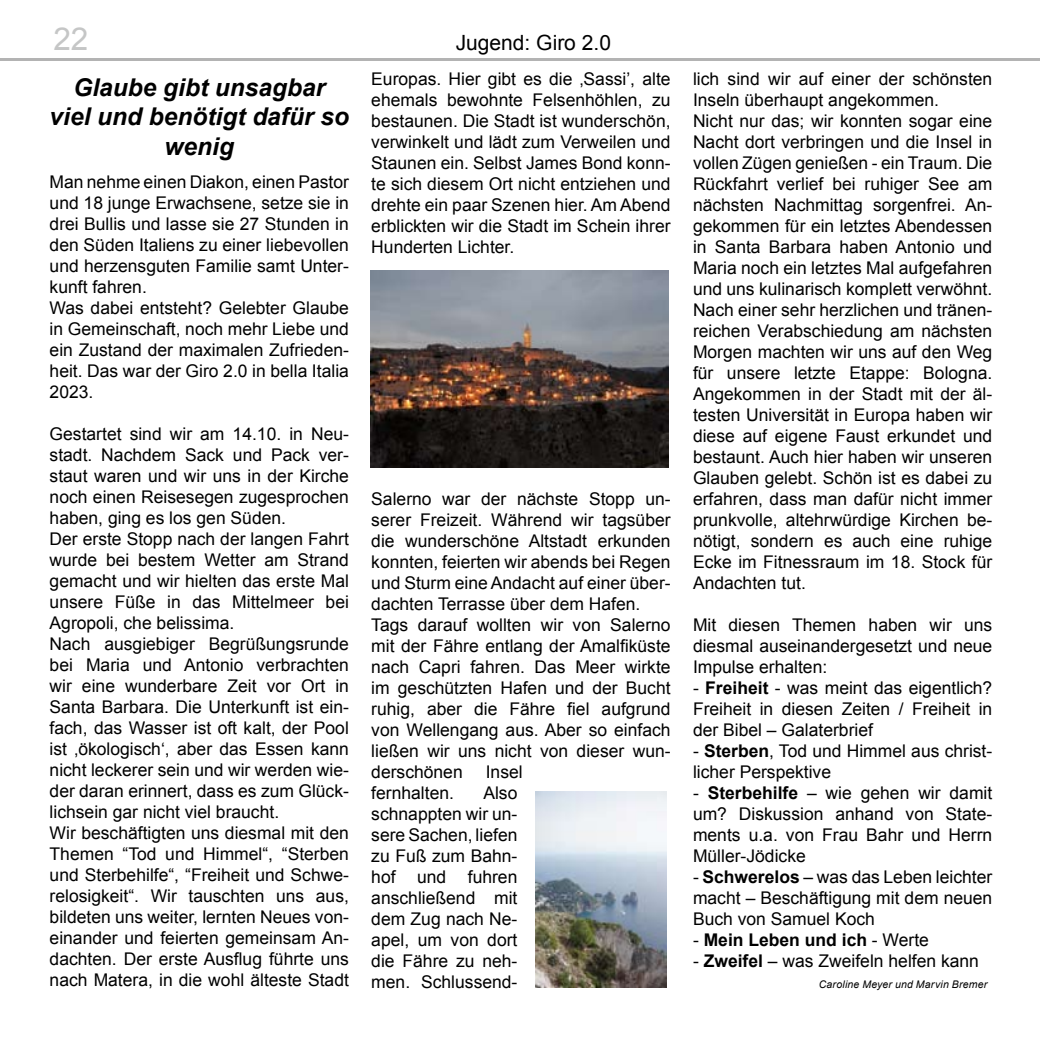
<style>
.page{position:relative;width:1042px;height:1042px;background:#fff}
.page>*{position:absolute;margin:0;border:0;box-sizing:border-box;transform-origin:0 0}
.t1{font:31.5px "Arial";color:#c5c6c6}
.t2{font:italic 700 24.5px/29.4px "Arial";color:#000;text-align:center}
.t3{font:21px "Arial";color:#000}
.t4{font:17.5px/21px "Arial";color:#000;text-align:justify}
.t5{font:700 17.5px "Arial";color:#000}
.t6{font:italic 10.5px "Arial";letter-spacing:.02em;color:#000}
.s1{font-weight:700}
.s2{font-weight:400}
</style>
<div class="page">
<hr style="left:0;top:58px;width:1039px;height:3px;background:#000">
<img style="left:535px;top:791px;width:131px;height:196px">
<img style="left:371px;top:270px;width:298px;height:197px">
<h1 class="t1" style="left:53px;top:17px;width:37px">22</h1>
<h2 class="t2" style="left:50px;top:73px;width:301px">Glaube gibt unsagbar<br>viel und benötigt dafür so wenig</h2>
<p class="t4" style="left:50px;top:171px;width:301px;text-align:left">Man nehme einen Diakon, einen Pastor und 18 junge Erwachsene, setze sie in drei Bullis und lasse sie 27 Stunden in den Süden Italiens zu einer liebevollen und herzensguten Familie samt Unter&shy;kunft fahren.<br>Was dabei entsteht? Gelebter Glaube in Gemeinschaft, noch mehr Liebe und ein Zustand der maximalen Zufrieden&shy;heit. Das war der Giro 2.0 in bella Italia<br>2023.</p>
<p class="t4" style="left:50px;top:423px;width:301px;text-align:left">Gestartet sind wir am 14.10. in Neu&shy;stadt. Nachdem Sack und Pack ver&shy;staut waren und wir uns in der Kirche noch einen Reisesegen zugesprochen haben, ging es los gen Süden.<br>Der erste Stopp nach der langen Fahrt wurde bei bestem Wetter am Strand gemacht und wir hielten das erste Mal unsere Füße in das Mittelmeer bei Agropoli, che belissima.<br>Nach ausgiebiger Begrüßungsrunde bei Maria und Antonio verbrachten wir eine wunderbare Zeit vor Ort in Santa Barbara. Die Unterkunft ist ein&shy;fach, das Wasser ist oft kalt, der Pool ist ‚ökologisch‘, aber das Essen kann nicht leckerer sein und wir werden wie&shy;der daran erinnert, dass es zum Glück&shy;lichsein gar nicht viel braucht.<br>Wir beschäftigten uns diesmal mit den Themen “Tod und Himmel“, “Sterben und Sterbehilfe“, “Freiheit und Schwe&shy;relosigkeit“. Wir tauschten uns aus, bildeten uns weiter, lernten Neues von&shy;einander und feierten gemeinsam An&shy;dachten. Der erste Ausflug führte uns nach Matera, in die wohl älteste Stadt</p>
<p class="t3" style="left:456px;top:28px;width:157px">Jugend: Giro 2.0</p>
<p class="t4" style="left:371px;top:68px;width:301px">Europas. Hier gibt es die ‚Sassi’, alte ehemals bewohnte Felsenhöhlen, zu bestaunen. Die Stadt ist wunderschön, verwinkelt und lädt zum Verweilen und Staunen ein. Selbst James Bond konn&shy;te sich diesem Ort nicht entziehen und drehte ein paar Szenen hier. Am Abend erblickten wir die Stadt im Schein ihrer Hunderten Lichter.</p>
<p class="t4" style="left:371px;top:488px;width:301px;text-align:left">Salerno war der nächste Stopp un&shy;serer Freizeit. Während wir tagsüber die wunderschöne Altstadt erkunden konnten, feierten wir abends bei Regen und Sturm eine Andacht auf einer über&shy;dachten Terrasse über dem Hafen.<br>Tags darauf wollten wir von Salerno mit der Fähre entlang der Amalfiküste nach Capri fahren. Das Meer wirkte im geschützten Hafen und der Bucht ruhig, aber die Fähre fiel aufgrund von Wellengang aus. Aber so einfach ließen wir uns nicht von dieser wun&shy;derschönen</p>
<p class="t4" style="left:486px;top:761px;width:38px">Insel</p>
<p class="t4" style="left:371px;top:782px;width:84px">fernhalten.</p>
<p class="t4" style="left:371px;top:782px;width:148px;text-indent:112px">Also schnappten wir un&shy;sere Sachen, liefen zu Fuß zum Bahn&shy;hof und fuhren anschließend mit dem Zug nach Ne&shy;apel, um von dort die Fähre zu neh&shy;men. Schlussend-</p>
<p class="t4" style="left:693px;top:68px;width:301px;text-align:left">lich sind wir auf einer der schönsten Inseln überhaupt angekommen.<br>Nicht nur das; wir konnten sogar eine Nacht dort verbringen und die Insel in vollen Zügen genießen - ein Traum. Die Rückfahrt verlief bei ruhiger See am nächsten Nachmittag sorgenfrei. An&shy;gekommen für ein letztes Abendessen in Santa Barbara haben Antonio und Maria noch ein letztes Mal aufgefahren und uns kulinarisch komplett verwöhnt.<br>Nach einer sehr herzlichen und tränen&shy;reichen Verabschiedung am nächsten Morgen machten wir uns auf den Weg für unsere letzte Etappe: Bologna.<br>Angekommen in der Stadt mit der äl&shy;testen Universität in Europa haben wir diese auf eigene Faust erkundet und bestaunt. Auch hier haben wir unseren Glauben gelebt. Schön ist es dabei zu erfahren, dass man dafür nicht immer prunkvolle, altehrwürdige Kirchen be&shy;nötigt, sondern es auch eine ruhige Ecke im Fitnessraum im 18. Stock für Andachten tut.</p>
<p class="t4" style="left:693px;top:614px;width:301px">Mit diesen Themen haben wir uns diesmal auseinandergesetzt und neue Impulse erhalten:</p>
<p class="t4" style="left:693px;top:677px;width:301px">- <span class="s1">Freiheit</span> - was meint das eigentlich?<br>Freiheit in diesen Zeiten / Freiheit in der Bibel – Galaterbrief</p>
<p class="t4" style="left:693px;top:740px;width:301px">- <span class="s1">Sterben</span>, Tod und Himmel aus christ&shy;licher Perspektive</p>
<p class="t4" style="left:693px;top:782px;width:301px">- <span class="s1">Sterbehilfe</span> – wie gehen wir damit um? Diskussion anhand von State&shy;ments u.a. von Frau Bahr und Herrn Müller-Jödicke</p>
<p class="t4" style="left:693px;top:866px;width:301px">- <span class="s1">Schwerelos</span> – was das Leben leichter macht – Beschäftigung mit dem neuen Buch von Samuel Koch</p>
<p class="t5" style="left:693px;top:927px;width:237px"><span class="s2">-</span> Mein Leben und ich <span class="s2">- Werte</span></p>
<p class="t4" style="left:693px;top:950px;width:287px">- <span class="s1">Zweifel</span> – was Zweifeln helfen kann</p>
<p class="t6" style="left:818px;top:977px;width:170px">Caroline Meyer und Marvin Bremer</p>
</div>
